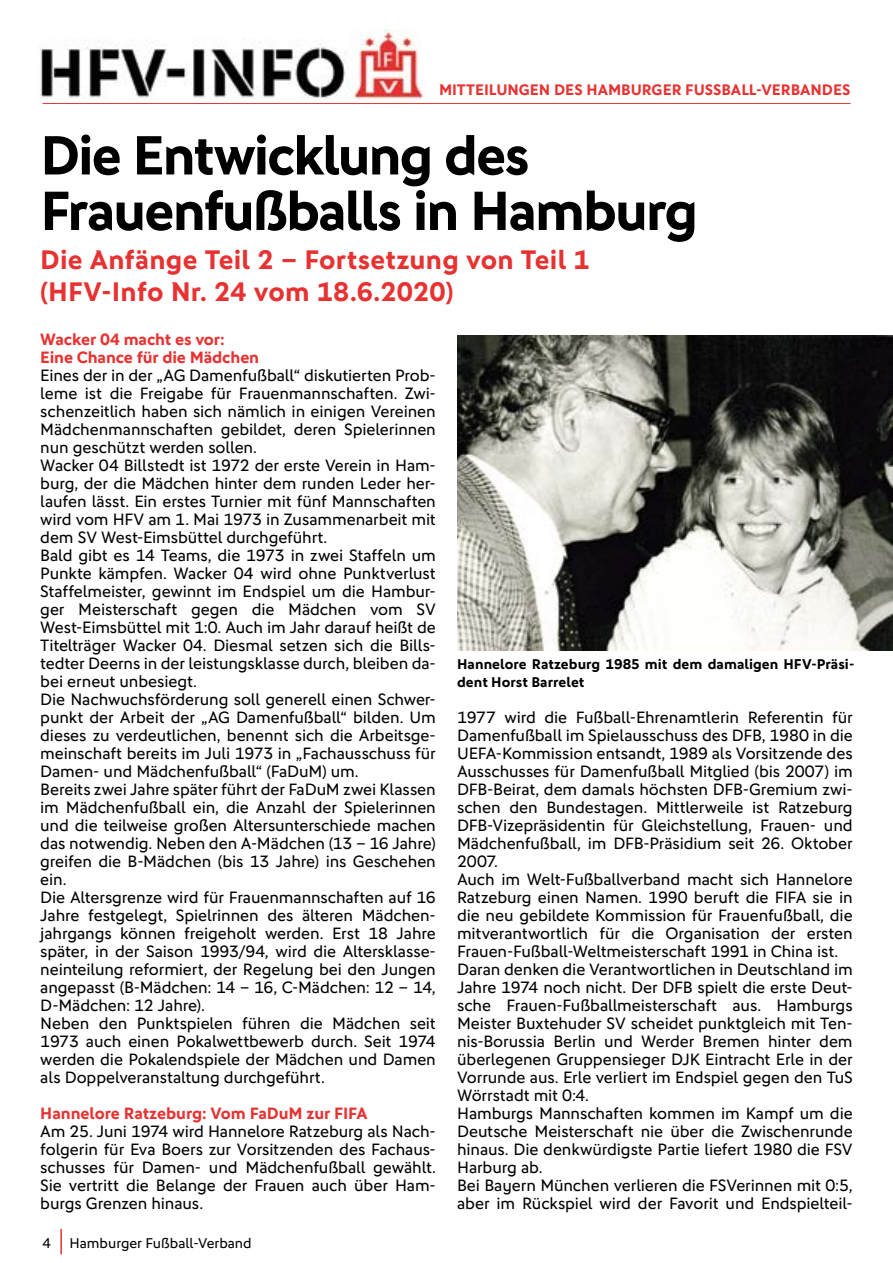
<style>
.page{position:relative;width:893px;height:1263px;background:#fff}
.page>*{position:absolute;margin:0;border:0;box-sizing:border-box;transform-origin:0 0}
.t1{font:700 55.5px/55.5px "DFB Sans";letter-spacing:-.035em;color:#000}
.t2{font:700 27px/32.4px "DFB Sans";letter-spacing:.005em;color:#e73232}
.t3{font:16.5px/18px "DFB Sans";letter-spacing:-.005em;color:#000}
.t4{font:700 16.5px/18px "DFB Sans";letter-spacing:-.01em;color:#e73232}
.t5{font:700 15.3px "DFB Sans";color:#e73232}
.t6{font:700 14.25px/18px "DFB Sans";letter-spacing:.005em;color:#000}
.t7{font:14.25px "DFB Sans";color:#000}
</style>
<div class="page">
<hr style="left:60px;top:1229px;width:2px;height:25px;background:#e73232">
<img style="left:40px;top:29px;width:384px;height:70px">
<hr style="left:43px;top:103px;width:807px;height:1px;background:#e73232">
<img style="left:457px;top:335px;width:436px;height:316px">
<p class="t5" style="left:439px;top:80px;width:413px">MITTEILUNGEN DES HAMBURGER FUSSBALL-VERBANDES</p>
<h1 class="t1" style="left:40px;top:127px;width:659px">Die Entwicklung des<br>Frauenfußballs in Hamburg</h1>
<h2 class="t2" style="left:40px;top:243px;width:551px">Die Anfänge Teil 2 – Fortsetzung von Teil 1 (HFV-I nfo Nr. 24 vom 18.6.2020)</h2>
<p class="t4" style="left:40px;top:330px;width:220px">Wacker 04 macht es vor:<br>Eine Chance für die Mädchen</p>
<p class="t3" style="left:40px;top:366px;width:397px">Eines der in der „AG Damenfußball“ diskutierten Prob&shy;leme ist die Freigabe für Frauenmannschaften. Zwi&shy;schenzeitlich haben sich nämlich in einigen Vereinen Mädchenmannschaften gebildet, deren Spielerinnen nun geschützt werden sollen.<br>Wacker 04 Billstedt ist 1972 der erste Verein in Ham&shy;burg, der die Mädchen hinter dem runden Leder her&shy;laufen lässt. Ein erstes Turnier mit fünf Mannschaften wird vom HFV am 1. Mai 1973 in Zusammenarbeit mit dem SV West-Eimsbüttel durchgeführt.<br>Bald gibt es 14 Teams, die 1973 in zwei Staffeln um Punkte kämpfen. Wacker 04 wird ohne Punktverlust Staffelmeister, gewinnt im Endspiel um die Hambur&shy;ger Meisterschaft gegen die Mädchen vom SV West-Eimsbüttel mit 1:0. Auch im Jahr darauf heißt de Titelträger Wacker 04. Diesmal setzen sich die Bills&shy;tedter Deerns in der leistungsklasse durch, bleiben da&shy;bei erneut unbesiegt.<br>Die Nachwuchsförderung soll generell einen Schwer&shy;punkt der Arbeit der „AG Damenfußball“ bilden. Um dieses zu verdeutlichen, benennt sich die Arbeitsge&shy;meinschaft bereits im Juli 1973 in „Fachausschuss für Damen- und Mädchenfußball“ (FaDuM) um.<br>Bereits zwei Jahre später führt der FaDuM zwei Klassen im Mädchenfußball ein, die Anzahl der Spielerinnen und die teilweise großen Altersunterschiede machen das notwendig. Neben den A-Mädchen (13 – 16 Jahre) greifen die B-Mädchen (bis 13 Jahre) ins Geschehen ein.<br>Die Altersgrenze wird für Frauenmannschaften auf 16<br>Jahre festgelegt, Spielrinnen des älteren Mädchen&shy;jahrgangs können freigeholt werden. Erst 18 Jahre später, in der Saison 1993/94, wird die Altersklasse&shy;neinteilung reformiert, der Regelung bei den Jungen angepasst (B-Mädchen: 14 – 16, C-Mädchen: 12 – 14, D-Mädchen: 12 Jahre).<br>Neben den Punktspielen führen die Mädchen seit 1973 auch einen Pokalwettbewerb durch. Seit 1974 werden die Pokalendspiele der Mädchen und Damen als Doppelveranstaltung durchgeführt.</p>
<p class="t4" style="left:40px;top:1104px;width:329px">Hannelore Ratzeburg: Vom FaDuM zur FI FA</p>
<p class="t3" style="left:40px;top:1122px;width:397px;text-align:justify">Am 25. Juni 1974 wird Hannelore Ratzeburg als Nach&shy;folgerin für Eva Boers zur Vorsitzenden des Fachaus&shy;schusses für Damen- und Mädchenfußball gewählt.<br>Sie vertritt die Belange der Frauen auch über Ham&shy;burgs Grenzen hinaus.</p>
<p class="t6" style="left:457px;top:655px;width:399px">Hannelore Ratzeburg 1985 mit dem damaligen HFV-Präsi&shy;dent Horst Barrelet</p>
<p class="t3" style="left:457px;top:708px;width:397px">1977 wird die Fußball-Ehrenamtlerin Referentin für Damenfußball im Spielausschuss des DFB, 1980 in die UEFA-Kommission entsandt, 1989 als Vorsitzende des Ausschusses für Damenfußball Mitglied (bis 2007) im DFB-Beirat, dem damals höchsten DFB-Gremium zwi&shy;schen den Bundestagen. Mittlerweile ist Ratzeburg DFB-Vizepräsidentin für Gleichstellung, Frauen- und Mädchenfußball, im DFB-Präsidium seit 26. Oktober 2007.<br>Auch im Welt-Fußballverband macht sich Hannelore Ratzeburg einen Namen. 1990 beruft die FIFA sie in die neu gebildete Kommission für Frauenfußball, die mitverantwortlich für die Organisation der ersten Frauen-Fußball-Weltmeisterschaft 1991 in China ist.<br>Daran denken die Verantwortlichen in Deutschland im Jahre 1974 noch nicht. Der DFB spielt die erste Deut&shy;sche Frauen-Fußballmeisterschaft aus. Hamburgs Meister Buxtehuder SV scheidet punktgleich mit Ten&shy;nis-Borussia Berlin und Werder Bremen hinter dem überlegenen Gruppensieger DJK Eintracht Erle in der Vorrunde aus. Erle verliert im Endspiel gegen den TuS Wörrstadt mit 0:4.<br>Hamburgs Mannschaften kommen im Kampf um die Deutsche Meisterschaft nie über die Zwischenrunde hinaus. Die denkwürdigste Partie liefert 1980 die FSV Harburg ab.<br>Bei Bayern München verlieren die FSVerinnen mit 0:5, aber im Rückspiel wird der Favorit und Endspielteil-</p>
<p class="t7" style="left:43px;top:1235px;width:10px">4</p>
<p class="t7" style="left:69px;top:1235px;width:184px">Hamburger Fußball-Verband</p>
</div>
